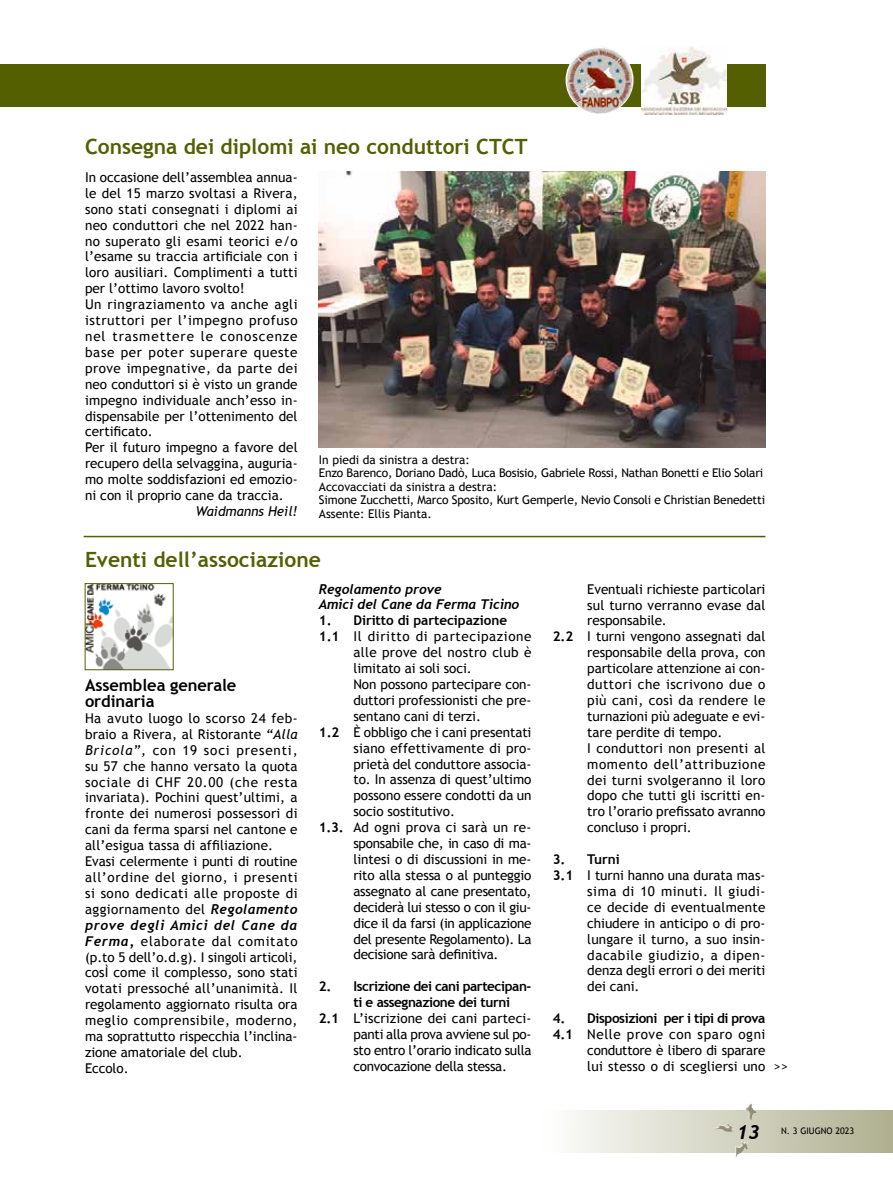
<style>
.page{position:relative;width:893px;height:1191px;background:#fff}
.page>*{position:absolute;margin:0;border:0;box-sizing:border-box;transform-origin:0 0}
.t1{font:700 21px "Trebuchet MS";color:#545f02}
.t2{font:700 16.5px/15.9px "Trebuchet MS";letter-spacing:-.005em;color:#000}
.t3{font:13.5px/15.9px "Trebuchet MS";letter-spacing:.005em;color:#000}
.t4{font:13.5px/15.9px "Trebuchet MS";letter-spacing:.025em;color:#000}
.t5{font:13.5px "Trebuchet MS";letter-spacing:-.02em;color:#000}
.t6{font:700 13.5px "Trebuchet MS";letter-spacing:-.03em;color:#000}
.t7{font:13.5px "Trebuchet MS";letter-spacing:.04em;color:#000}
.t8{font:13.5px "Trebuchet MS";letter-spacing:.045em;color:#000}
.t9{font:italic 700 13.5px/15.9px "Trebuchet";letter-spacing:-.005em;color:#000}
.t10{font:13.5px "Trebuchet MS";letter-spacing:-.015em;color:#000}
.t11{font:700 13.5px "Trebuchet MS";letter-spacing:-.005em;color:#000}
.t12{font:italic 700 13.5px "Trebuchet";letter-spacing:.05em;color:#000}
.t13{font:13.5px "Trebuchet MS";letter-spacing:.035em;color:#000}
.t14{font:italic 13.5px "Trebuchet MS";color:#000}
.t15{font:12px/13.5px "Trebuchet MS";letter-spacing:-.01em;color:#000}
.t16{font:9px "Trebuchet MS";color:#000}
.s1{font-style:italic}
.s2{font-family:"Trebuchet";font-weight:700;font-style:italic}
.s3{font-weight:700}
.s4{font-family:"Trebuchet";font-weight:700;font-style:italic;font-size:19.5px}
</style>
<div class="page">
<div style="left:0;top:64px;width:765px;height:42px;background:#545f02"></div>
<img style="left:566px;top:46px;width:68px;height:68px;border-radius:34px">
<img style="left:642px;top:46px;width:85px;height:68px">
<img style="left:319px;top:172px;width:446px;height:275px">
<img style="left:87px;top:585px;width:84px;height:83px">
<div style="left:85px;top:583px;width:88px;height:87px;border:1px solid #545f02"></div>
<hr style="left:84px;top:536px;width:681px;height:1px;background:#545f02">
<div style="left:540px;top:1110px;width:353px;height:42px;background:linear-gradient(to right,#fefefe,#adad8e)"></div>
<img style="left:712px;top:1103px;width:44px;height:43px">
<h1 class="t1" style="left:85px;top:133px;width:444px">Consegna dei diplomi ai neo conduttori CTCT</h1>
<p class="t3" style="left:85px;top:169px;width:214px">In occasione dell’assemblea annua&shy;le del 15 marzo svoltasi a Rivera, sono stati consegnati i diplomi ai neo conduttori che nel 2022 han&shy;no superato gli esami teorici e/o l’esame su traccia artificiale con i loro ausiliari. Complimenti a tutti per l’ottimo lavoro svolto!<br>Un ringraziamento va anche agli istruttori per l’impegno profuso nel trasmettere le conoscenze base per poter superare queste prove impegnative, da parte dei neo conduttori si è visto un grande impegno individuale anch’esso in&shy;dispensabile per l’ottenimento del certificato.<br>Per il futuro impegno a favore del recupero della selvaggina, auguria&shy;mo molte soddisfazioni ed emozio&shy;ni con il proprio cane da traccia.</p>
<p class="t14" style="left:196px;top:503px;width:103px">Waidmanns Heil!</p>
<p class="t15" style="left:319px;top:453px;width:448px">In piedi da sinistra a destra:<br>Enzo Barenco, Doriano Dadò, Luca Bosisio, Gabriele Rossi, Nathan Bonetti e Elio Solari Accovacciati da sinistra a destra:<br>Simone Zucchetti, Marco Sposito, Kurt Gemperle, Nevio Consoli e Christian Benedetti Assente: Ellis Pianta.</p>
<h1 class="t1" style="left:85px;top:546px;width:237px">Eventi dell’associazione</h1>
<p class="t2" style="left:85px;top:677px;width:153px">Assemblea generale ordinaria</p>
<p class="t4" style="left:85px;top:710px;width:214px">Ha avuto luogo lo scorso 24 feb&shy;braio a Rivera, al Ristorante <span class="s1">“Alla Bricola”,</span> con 19 soci presenti, su 57 che hanno versato la quota sociale di CHF 20.00 (che resta invariata). Pochini quest’ultimi, a fronte dei numerosi possessori di cani da ferma sparsi nel cantone e all’esigua tassa di affiliazione.<br>Evasi celermente i punti di routine all’ordine del giorno, i presenti si sono dedicati alle proposte di aggiornamento del <span class="s2">Regolamento</span></p>
<p class="t12" style="left:85px;top:916px;width:214px">prove degli Amici del Cane da</p>
<p class="t3" style="left:85px;top:933px;width:214px"><span class="s2">Ferma,</span> elaborate dal comitato (p.to 5 dell’o.d.g). I singoli articoli, cosÌ come il complesso, sono stati votati pressoché all’unanimità. Il regolamento aggiornato risulta ora meglio comprensibile, moderno, ma soprattutto rispecchia l’inclina&shy;zione amatoriale del club.<br>Eccolo.</p>
<p class="t9" style="left:319px;top:581px;width:202px">Regolamento prove<br>Amici del Cane da Ferma Ticino</p>
<p class="t11" style="left:319px;top:612px;width:190px">1. Diritto di partecipazione</p>
<p class="t8" style="left:319px;top:628px;width:214px"><span class="s3">1.1</span> Il diritto di partecipazione</p>
<p class="t3" style="left:353px;top:644px;width:180px">alle prove del nostro club è</p>
<p class="t3" style="left:353px;top:660px;width:120px">limitato ai soli soci.</p>
<p class="t3" style="left:353px;top:676px;width:180px">Non possono partecipare con-</p>
<p class="t3" style="left:353px;top:692px;width:180px">duttori professionisti che pre-</p>
<p class="t3" style="left:353px;top:708px;width:129px">sentano cani di terzi.</p>
<p class="t3" style="left:319px;top:724px;width:214px"><span class="s3">1.2</span> È obbligo che i cani presentati</p>
<p class="t3" style="left:353px;top:740px;width:180px">siano effettivamente di pro-</p>
<p class="t3" style="left:353px;top:756px;width:180px">prietà del conduttore associa-</p>
<p class="t3" style="left:353px;top:772px;width:180px">to. In assenza di quest’ultimo</p>
<p class="t3" style="left:353px;top:788px;width:180px">possono essere condotti da un</p>
<p class="t3" style="left:353px;top:803px;width:103px">socio sostitutivo.</p>
<p class="t3" style="left:319px;top:819px;width:214px"><span class="s3">1.3.</span> Ad ogni prova ci sarà un re-</p>
<p class="t5" style="left:353px;top:835px;width:180px">sponsabile che, in caso di ma-</p>
<p class="t3" style="left:353px;top:851px;width:180px">lintesi o di discussioni in me-</p>
<p class="t3" style="left:353px;top:867px;width:180px">rito alla stessa o al punteggio</p>
<p class="t10" style="left:353px;top:883px;width:180px">assegnato al cane presentato,</p>
<p class="t5" style="left:353px;top:899px;width:180px">deciderà lui stesso o con il giu-</p>
<p class="t5" style="left:353px;top:915px;width:180px">dice il da farsi (in applicazione</p>
<p class="t5" style="left:353px;top:930px;width:180px">del presente Regolamento). La</p>
<p class="t5" style="left:353px;top:946px;width:147px">decisione sarà definitiva.</p>
<p class="t6" style="left:319px;top:978px;width:214px">2. Iscrizione dei cani partecipan-</p>
<p class="t6" style="left:353px;top:994px;width:158px">ti e assegnazione dei turni</p>
<p class="t3" style="left:319px;top:1010px;width:214px"><span class="s3">2.1</span> L’iscrizione dei cani parteci-</p>
<p class="t5" style="left:353px;top:1026px;width:180px">panti alla prova avviene sul po-</p>
<p class="t5" style="left:353px;top:1042px;width:180px">sto entro l’orario indicato sulla</p>
<p class="t5" style="left:353px;top:1058px;width:155px">convocazione della stessa.</p>
<p class="t3" style="left:587px;top:581px;width:180px">Eventuali richieste particolari</p>
<p class="t3" style="left:587px;top:597px;width:180px">sul turno verranno evase dal</p>
<p class="t3" style="left:587px;top:613px;width:81px">responsabile.</p>
<p class="t3" style="left:553px;top:629px;width:214px"><span class="s3">2.2</span> I turni vengono assegnati dal</p>
<p class="t3" style="left:587px;top:644px;width:180px">responsabile della prova, con</p>
<p class="t3" style="left:587px;top:660px;width:180px">particolare attenzione ai con-</p>
<p class="t13" style="left:587px;top:676px;width:180px">duttori che iscrivono due o</p>
<p class="t4" style="left:587px;top:692px;width:180px">più cani, così da rendere le</p>
<p class="t3" style="left:587px;top:708px;width:180px">turnazioni più adeguate e evi-</p>
<p class="t3" style="left:587px;top:724px;width:137px">tare perdite di tempo.</p>
<p class="t4" style="left:587px;top:740px;width:180px">I conduttori non presenti al</p>
<p class="t8" style="left:587px;top:756px;width:180px">momento dell’attribuzione</p>
<p class="t3" style="left:587px;top:772px;width:180px">dei turni svolgeranno il loro</p>
<p class="t3" style="left:587px;top:788px;width:180px">dopo che tutti gli iscritti en-</p>
<p class="t3" style="left:587px;top:804px;width:180px">tro l’orario prefissato avranno</p>
<p class="t3" style="left:587px;top:819px;width:106px">concluso i propri.</p>
<p class="t6" style="left:553px;top:851px;width:69px">3. Turni</p>
<p class="t3" style="left:553px;top:867px;width:214px"><span class="s3">3.1</span> I turni hanno una durata mas-</p>
<p class="t7" style="left:587px;top:883px;width:180px">sima di 10 minuti. Il giudi-</p>
<p class="t3" style="left:587px;top:899px;width:180px">ce decide di eventualmente</p>
<p class="t3" style="left:587px;top:915px;width:180px">chiudere in anticipo o di pro-</p>
<p class="t3" style="left:587px;top:931px;width:180px">lungare il turno, a suo insin-</p>
<p class="t7" style="left:587px;top:946px;width:180px">dacabile giudizio, a dipen-</p>
<p class="t3" style="left:587px;top:963px;width:180px">denza degli errori o dei meriti</p>
<p class="t3" style="left:587px;top:978px;width:54px">dei cani.</p>
<p class="t6" style="left:553px;top:1010px;width:214px">4. Disposizioni per i tipi di prova</p>
<p class="t7" style="left:553px;top:1026px;width:214px"><span class="s3">4.1</span> Nelle prove con sparo ogni</p>
<p class="t5" style="left:587px;top:1042px;width:180px">conduttore è libero di sparare</p>
<p class="t3" style="left:587px;top:1058px;width:202px">lui stesso o di scegliersi uno &gt;&gt;</p>
<p class="t16" style="left:737px;top:1125px;width:119px"><span class="s4">13</span> N. 3 GIUGNO 2023</p>
</div>
